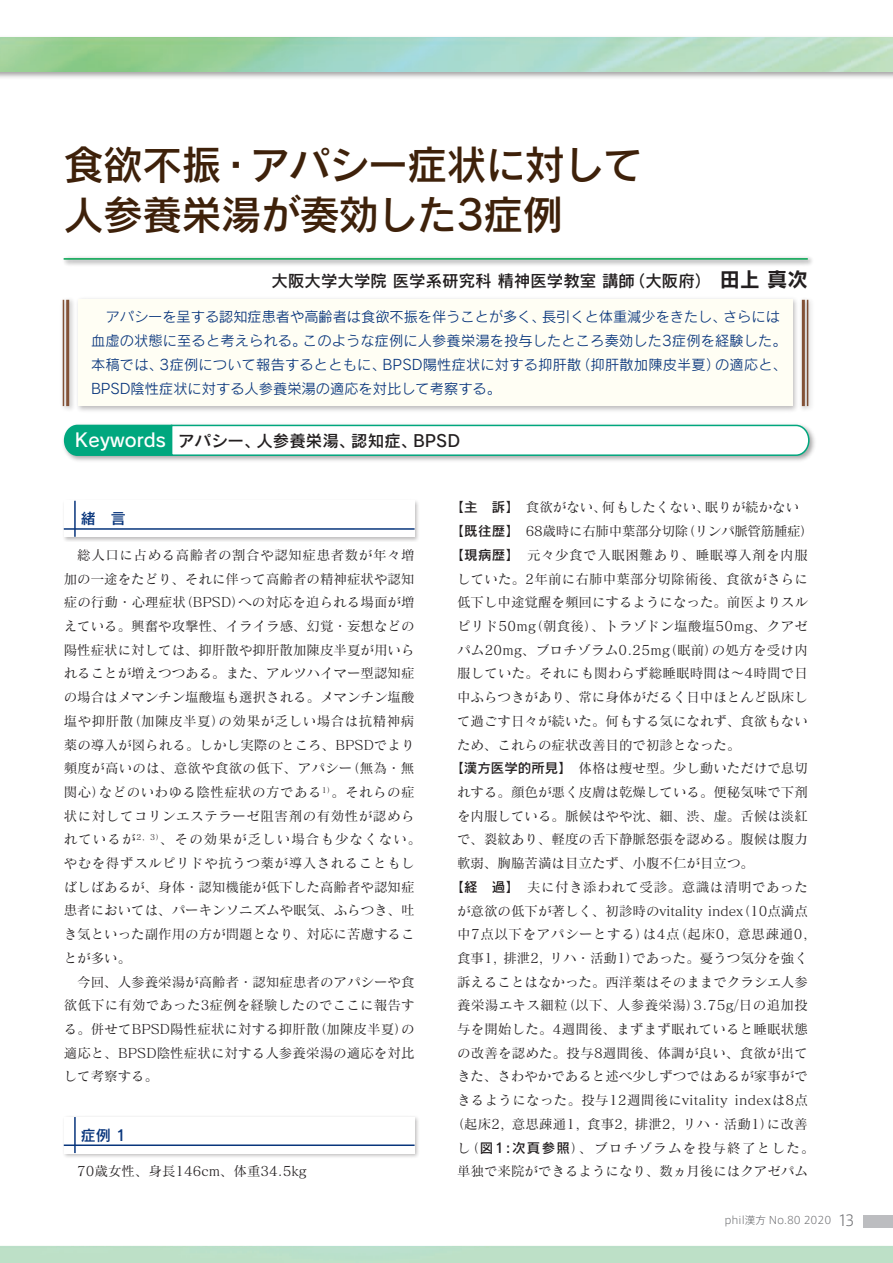
<style>
.page{position:relative;width:893px;height:1263px;background:#fff}
.page>*{position:absolute;margin:0;border:0;box-sizing:border-box;transform-origin:0 0}
.t1{font:40.5px/49.5px "Rodin Pro DB";letter-spacing:-.03em;color:#3e210a}
.t2{font:18.75px "Rodin Pro DB";color:#fff}
.t3{font:16.5px "Rodin Pro DB";color:#231f20}
.t4{font:15px "Rodin Pro DB";color:#08357c}
.t5{font:14.25px/24px "Rodin Pro M";letter-spacing:.01em;color:#08357c}
.t6{font:13.5px/23.7px "Matisse Pro M";color:#231f20}
.t7{font:13.5px "Matisse Pro M";letter-spacing:.02em;color:#231f20}
.t8{font:13.5px "Matisse Pro M";letter-spacing:.04em;color:#231f20}
.t9{font:13.5px "Matisse Pro M";letter-spacing:.025em;color:#231f20}
.t10{font:13.5px "Matisse Pro M";letter-spacing:-.02em;color:#231f20}
.t11{font:13.5px "Matisse Pro M";letter-spacing:.03em;color:#231f20}
.t12{font:13.5px "Matisse Pro M";letter-spacing:.045em;color:#231f20}
.t13{font:13.5px "Matisse Pro M";letter-spacing:.095em;color:#231f20}
.t14{font:300 10.5px "Axis Std";color:#6c6d70}
.s1{font-family:"Rodin Pro B";font-size:20.25px}
.s2{font-family:"Rodin Pro DB"}
.s3{font-size:15px}
</style>
<div class="page">
<img style="left:77px;top:298px;width:719px;height:113px">
<div style="left:78px;top:300px;width:715px;height:106px;background:#fffef4"></div>
<img style="left:70px;top:430px;width:745px;height:31px">
<svg style="left:63px;top:424px;width:747px;height:33px"></svg>
<hr style="left:64px;top:258px;width:744px;height:2px;background:#00a54f">
<img style="left:62px;top:299px;width:12px;height:111px">
<hr style="left:66px;top:300px;width:3px;height:106px;background:#835237">
<img style="left:796px;top:299px;width:16px;height:111px">
<hr style="left:802px;top:300px;width:3px;height:106px;background:#835237">
<div style="left:863px;top:1215px;width:30px;height:13px;background:#bcbdc0"></div>
<div style="left:62px;top:499px;width:358px;height:43px;background:#231f20;opacity:.3"></div>
<div style="left:64px;top:501px;width:351px;height:36px;background:#fff"></div>
<hr style="left:74px;top:501px;width:2px;height:36px;background:#08357c">
<hr style="left:64px;top:528px;width:351px;height:2px;background:#08357c">
<div style="left:62px;top:1115px;width:358px;height:43px;background:#231f20;opacity:.3"></div>
<div style="left:64px;top:1117px;width:351px;height:36px;background:#fff"></div>
<hr style="left:74px;top:1117px;width:2px;height:36px;background:#08357c">
<hr style="left:64px;top:1144px;width:351px;height:2px;background:#08357c">
<h1 class="t1" style="left:64px;top:139px;width:582px">食欲不振・アパシー症状に対して人参養栄湯が奏効した3症例</h1>
<p class="t3" style="left:271px;top:270px;width:538px">大阪大学大学院 医学系研究科 精神医学教室 講師（大阪府）　<span class="s1">田上 真次</span></p>
<p class="t5" style="left:91px;top:304px;width:697px;text-indent:15px">アパシーを呈する認知症患者や高齢者は食欲不振を伴うことが多く、長引くと体重減少をきたし、さらには血虚の状態に至ると考えられる。このような症例に人参養栄湯を投与したところ奏効した3症例を経験した。本稿では、3症例について報告するとともに、BPSD陽性症状に対する抑肝散（抑肝散加陳皮半夏）の適応と、BPSD陰性症状に対する人参養栄湯の適応を対比して考察する。</p>
<p class="t3" style="left:178px;top:430px;width:284px">アパシー、人参養栄湯、認知症、BPSD</p>
<h2 class="t2" style="left:76px;top:427px;width:92px">Keywords</h2>
<p class="t4" style="left:81px;top:509px;width:46px">緒　言</p>
<p class="t6" style="left:64px;top:543px;width:359px;text-indent:14px">総人口に占める高齢者の割合や認知症患者数が年々増加の一途をたどり、それに伴って高齢者の精神症状や認知症の行動・心理症状（BPSD）への対応を迫られる場面が増えている。興奮や攻撃性、イライラ感、幻覚・妄想などの陽性症状に対しては、抑肝散や抑肝散加陳皮半夏が用いられることが増えつつある。また、アルツハイマー型認知症の場合はメマンチン塩酸塩も選択される。メマンチン塩酸塩や抑肝散（加陳皮半夏）の効果が乏しい場合は抗精神病薬の導入が図られる。しかし実際のところ、BPSDでより頻度が高いのは、意欲や食欲の低下、アパシー（無為・無関心）などのいわゆる陰性症状の方である<sup>1）</sup>。それらの症状に対してコリンエステラーゼ阻害剤の有効性が認められているが<sup>2,</sup> <sup>3）</sup>、その効果が乏しい場合も少なくない。やむを得ずスルピリドや抗うつ薬が導入されることもしばしばあるが、身体・認知機能が低下した高齢者や認知症患者においては、パーキンソニズムや眠気、ふらつき、吐き気といった副作用の方が問題となり、対応に苦慮することが多い。</p>
<p class="t6" style="left:64px;top:969px;width:352px;text-align:justify;text-indent:13px">今回、人参養栄湯が高齢者・認知症患者のアパシーや食欲低下に有効であった3症例を経験したのでここに報告する。併せてBPSD陽性症状に対する抑肝散（加陳皮半夏）の適応と、BPSD陰性症状に対する人参養栄湯の適応を対比して考察する。</p>
<p class="t4" style="left:81px;top:1125px;width:47px">症例 1</p>
<p class="t6" style="left:77px;top:1159px;width:231px">70歳女性、身長146cm、体重34.5kg</p>
<p class="t6" style="left:450px;top:495px;width:350px"><span class="s2">【主　訴】</span>　食欲がない、何もしたくない、眠りが続かない</p>
<p class="t10" style="left:450px;top:523px;width:365px"><span class="s2">【既往歴】</span>　68歳時に右肺中葉部分切除（リンパ脈管筋腫症）</p>
<p class="t8" style="left:450px;top:546px;width:359px"><span class="s2">【現病歴】</span>　元々少食で入眠困難あり、睡眠導入剤を内服</p>
<p class="t6" style="left:457px;top:566px;width:352px">していた。2年前に右肺中葉部分切除術後、食欲がさらに</p>
<p class="t6" style="left:457px;top:590px;width:352px">低下し中途覚醒を頻回にするようになった。前医よりスル</p>
<p class="t7" style="left:457px;top:617px;width:352px">ピリド50mg（朝食後）、トラゾドン塩酸塩50mg、クアゼ</p>
<p class="t7" style="left:457px;top:641px;width:352px">パム20mg、ブロチゾラム0.25mg（眠前）の処方を受け内</p>
<p class="t6" style="left:457px;top:661px;width:352px">服していた。それにも関わらず総睡眠時間は〜4時間で日</p>
<p class="t6" style="left:457px;top:685px;width:352px">中ふらつきがあり、常に身体がだるく日中ほとんど臥床し</p>
<p class="t6" style="left:457px;top:709px;width:352px">て過ごす日々が続いた。何もする気になれず、食欲もない</p>
<p class="t6" style="left:457px;top:732px;width:285px">ため、これらの症状改善目的で初診となった。</p>
<p class="t6" style="left:450px;top:756px;width:359px"><span class="s2">【漢方医学的所見】　</span>体格は痩せ型。少し動いただけで息切</p>
<p class="t6" style="left:457px;top:780px;width:352px">れする。顔色が悪く皮膚は乾燥している。便秘気味で下剤</p>
<p class="t6" style="left:457px;top:803px;width:352px">を内服している。脈候はやや沈、細、渋、虚。舌候は淡紅</p>
<p class="t6" style="left:457px;top:827px;width:352px">で、裂紋あり、軽度の舌下静脈怒張を認める。腹候は腹力</p>
<p class="t6" style="left:457px;top:851px;width:298px">軟弱、胸脇苦満は目立たず、小腹不仁が目立つ。</p>
<p class="t8" style="left:450px;top:878px;width:359px"><span class="s2">【経　過】</span>　夫に付き添われて受診。意識は清明であった</p>
<p class="t6" style="left:457px;top:898px;width:352px">が意欲の低下が著しく、初診時のvitality index（10点満点</p>
<p class="t12" style="left:457px;top:926px;width:352px">中7点以下をアパシーとする）は4点（起床0, 意思疎通0,</p>
<p class="t6" style="left:457px;top:946px;width:352px">食事1, 排泄2, リハ・活動1）であった。憂うつ気分を強く</p>
<p class="t6" style="left:457px;top:969px;width:352px">訴えることはなかった。西洋薬はそのままでクラシエ人参</p>
<p class="t11" style="left:457px;top:997px;width:352px">養栄湯エキス細粒（以下、人参養栄湯）3.75g/日の追加投</p>
<p class="t6" style="left:457px;top:1017px;width:352px">与を開始した。4週間後、まずまず眠れていると睡眠状態</p>
<p class="t6" style="left:457px;top:1040px;width:352px">の改善を認めた。投与8週間後、体調が良い、食欲が出て</p>
<p class="t6" style="left:457px;top:1064px;width:352px">きた、さわやかであると述べ少しずつではあるが家事がで</p>
<p class="t9" style="left:457px;top:1092px;width:352px">きるようになった。投与12週間後にvitality indexは8点</p>
<p class="t6" style="left:450px;top:1112px;width:359px">（起床2, 意思疎通1, 食事2, 排泄2, リハ・活動1）に改善</p>
<p class="t13" style="left:457px;top:1139px;width:359px">し（<span class="s2">図1:次頁参照</span>）、ブロチゾラムを投与終了とした。</p>
<p class="t6" style="left:457px;top:1159px;width:352px">単独で来院ができるようになり、数ヵ月後にはクアゼパム</p>
<p class="t14" style="left:724px;top:1213px;width:132px">phil漢方 No.80 2020 <span class="s3">13</span></p>
</div>
